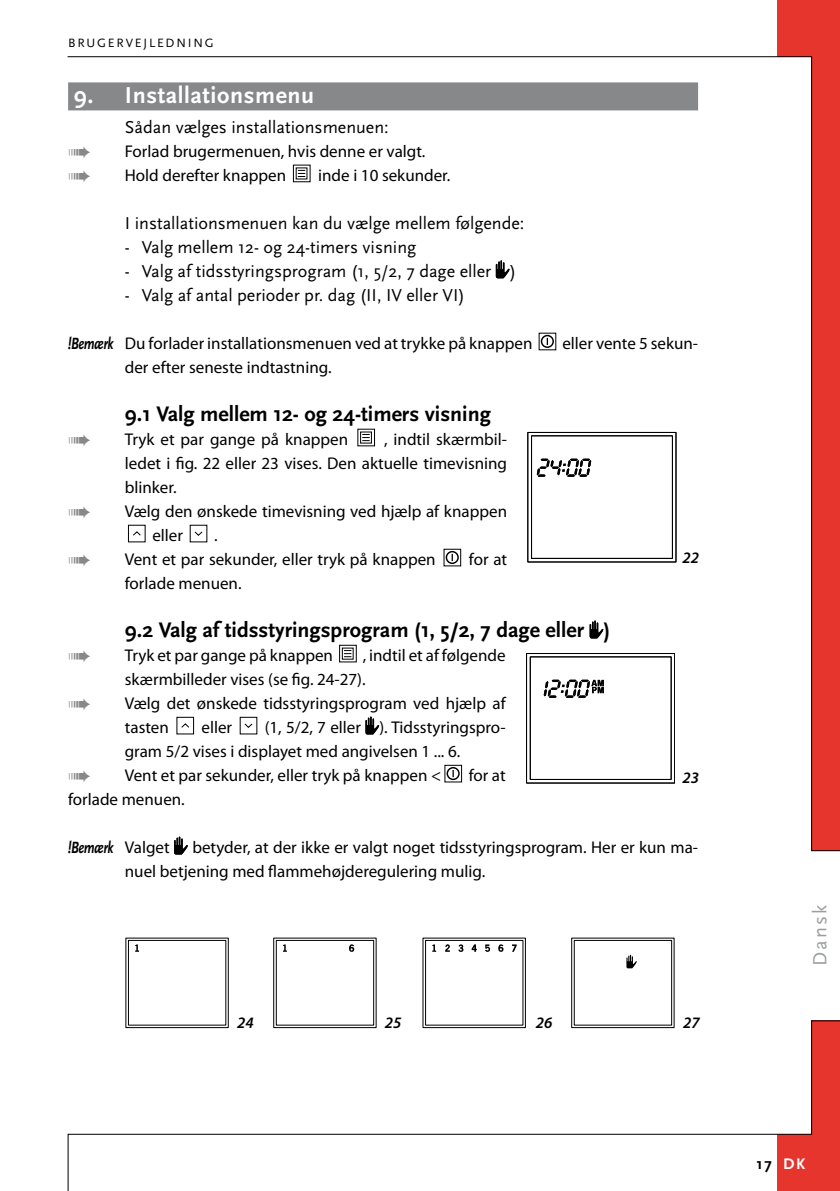
<style>
.page{position:relative;width:840px;height:1191px;background:#fff}
.page>*{position:absolute;margin:0;border:0;box-sizing:border-box;transform-origin:0 0}
.t1{font:700 24px "Scala Sans";letter-spacing:.025em;color:#fff}
.t2{font:700 22px "Scala Sans";color:#000}
.t3{font:20px "Scala Sans";letter-spacing:.105em;color:#9c9e9f}
.t4{font:18px "Scala Sans";color:#000}
.t5{font:17px/24px "Myriad Pro";color:#000}
.t6{font:italic 700 17px "Scala Sans";letter-spacing:-.03em;color:#000;scale:.77 1}
.t7{font:italic 600 16px "Myriad Pro";color:#000}
.t8{font:700 16px "Scala Sans";color:#000}
.t9{font:700 16px "Scala Sans";color:#fff}
.t10{font:12.6px "Scala Sans";letter-spacing:.145em;color:#000}
.s1{font-family:"Scala Sans";font-weight:700;font-style:italic}
.s2{font-family:"Myriad Pro";font-weight:400;font-style:normal}
</style>
<div class="page">
<svg style="left:810px;top:57px;width:29px;height:794px;background:#dd3a31"></svg>
<svg style="left:811px;top:1020px;width:28px;height:114px;background:#da322a"></svg>
<div style="left:68px;top:82px;width:629px;height:28px;background:#87888a"></div>
<div style="left:293px;top:165px;width:17px;height:17px;border:1px solid #000"></div>
<svg style="left:298px;top:170px;width:7px;height:7px"></svg>
<svg style="left:495px;top:260px;width:14px;height:18px"></svg>
<div style="left:540px;top:335px;width:13px;height:13px;border:1px solid #000;border-radius:50%"></div>
<div style="left:357px;top:429px;width:18px;height:17px;border:1px solid #000"></div>
<svg style="left:362px;top:434px;width:7px;height:7px"></svg>
<div style="left:128px;top:525px;width:17px;height:17px;border:1px solid #000"></div>
<svg style="left:133px;top:531px;width:8px;height:5px"></svg>
<svg style="left:194px;top:531px;width:9px;height:5px"></svg>
<div style="left:443px;top:549px;width:18px;height:17px;border:1px solid #000"></div>
<div style="left:445px;top:551px;width:13px;height:13px;border:1px solid #000;border-radius:50%"></div>
<svg style="left:589px;top:620px;width:14px;height:18px"></svg>
<div style="left:339px;top:645px;width:17px;height:17px;border:1px solid #000"></div>
<svg style="left:344px;top:650px;width:7px;height:7px"></svg>
<div style="left:342px;top:647px;width:11px;height:12px;border:1px solid #000"></div>
<div style="left:176px;top:717px;width:18px;height:17px;border:1px solid #000"></div>
<svg style="left:181px;top:723px;width:8px;height:5px"></svg>
<div style="left:240px;top:717px;width:17px;height:17px;border:1px solid #000"></div>
<svg style="left:244px;top:723px;width:9px;height:5px"></svg>
<svg style="left:365px;top:716px;width:14px;height:18px"></svg>
<div style="left:446px;top:767px;width:13px;height:13px;border:1px solid #000;border-radius:50%"></div>
<svg style="left:174px;top:836px;width:14px;height:18px"></svg>
<svg style="left:135px;top:944px;width:4px;height:7px"></svg>
<div style="left:128px;top:940px;width:98px;height:85px;border:1px solid #000"></div>
<svg style="left:283px;top:944px;width:4px;height:7px"></svg>
<svg style="left:349px;top:944px;width:5px;height:8px"></svg>
<div style="left:276px;top:940px;width:97px;height:85px;border:1px solid #000"></div>
<svg style="left:432px;top:944px;width:4px;height:7px"></svg>
<svg style="left:512px;top:944px;width:4px;height:7px"></svg>
<svg style="left:498px;top:944px;width:5px;height:8px"></svg>
<svg style="left:485px;top:944px;width:5px;height:8px"></svg>
<svg style="left:471px;top:944px;width:5px;height:7px"></svg>
<svg style="left:445px;top:944px;width:4px;height:7px"></svg>
<svg style="left:458px;top:944px;width:5px;height:8px"></svg>
<div style="left:425px;top:940px;width:98px;height:85px;border:1px solid #000"></div>
<div style="left:573px;top:940px;width:98px;height:85px;border:1px solid #000"></div>
<svg style="left:626px;top:954px;width:10px;height:14px"></svg>
<svg style="left:536px;top:459px;width:55px;height:18px"></svg>
<div style="left:531px;top:435px;width:141px;height:123px;border:1px solid #000"></div>
<div style="left:527px;top:432px;width:149px;height:130px;border:1px solid #000"></div>
<div style="left:529px;top:656px;width:142px;height:123px;border:1px solid #000"></div>
<div style="left:526px;top:653px;width:148px;height:130px;border:1px solid #000"></div>
<svg style="left:543px;top:679px;width:60px;height:19px"></svg>
<div style="left:777px;top:1134px;width:62px;height:57px;background:#e5352c"></div>
<div style="left:777px;top:0;width:62px;height:57px;background:#e5352c"></div>
<hr style="left:68px;top:56px;width:743px;height:1px;background:#000">
<svg style="left:68px;top:1133px;width:743px;height:58px"></svg>
<p class="t10" style="left:68px;top:36px;width:147px">BRUGERVEJLEDNING</p>
<h1 class="t1" style="left:74px;top:82px;width:242px">9. Installationsmenu</h1>
<p class="t4" style="left:125px;top:117px;width:265px">Sådan vælges installationsmenuen:</p>
<p class="t5" style="left:125px;top:139px;width:302px">Forlad brugermenuen, hvis denne er valgt.</p>
<p class="t5" style="left:125px;top:163px;width:163px">Hold derefter knappen</p>
<p class="t5" style="left:318px;top:163px;width:134px">inde i 10 sekunder.</p>
<p class="t4" style="left:125px;top:213px;width:401px">I installationsmenuen kan du vælge mellem følgende:</p>
<p class="t4" style="left:125px;top:237px;width:293px">- Valg mellem 12- og 24-timers visning</p>
<p class="t4" style="left:125px;top:261px;width:392px">- Valg af tidsstyringsprogram (1, 5/2, 7 dage eller )</p>
<p class="t4" style="left:125px;top:285px;width:341px">- Valg af antal perioder pr. dag (II, IV eller VI)</p>
<p class="t5" style="left:68px;top:331px;width:465px"><span class="s1">!Bemærk</span> Du forlader installationsmenuen ved at trykke på knappen</p>
<p class="t5" style="left:562px;top:331px;width:137px">eller vente 5 sekun-</p>
<p class="t5" style="left:125px;top:355px;width:208px">der efter seneste indtastning.</p>
<p class="t2" style="left:125px;top:402px;width:367px">9.1 Valg mellem 12- og 24-timers visning</p>
<p class="t5" style="left:125px;top:427px;width:225px">Tryk et par gange på knappen</p>
<p class="t5" style="left:125px;top:427px;width:383px;text-align:justify;text-indent:259px">, indtil skærmbil&shy;ledet i fig. 22 eller 23 vises. Den aktuelle timevisning blinker.</p>
<p class="t5" style="left:152px;top:499px;width:356px;text-indent:-27px">Vælg den ønskede timevisning ved hjælp af knappen eller</p>
<p class="t5" style="left:214px;top:523px;width:5px">.</p>
<p class="t5" style="left:125px;top:547px;width:312px">Vent et par sekunder, eller tryk på knappen</p>
<p class="t5" style="left:468px;top:547px;width:40px">for at</p>
<p class="t5" style="left:125px;top:571px;width:118px">forlade menuen.</p>
<p class="t2" style="left:125px;top:618px;width:486px">9.2 Valg af tidsstyringsprogram (1, 5/2, 7 dage eller )</p>
<p class="t5" style="left:125px;top:643px;width:209px">Tryk et par gange på knappen</p>
<p class="t7" style="left:682px;top:547px;width:18px">22</p>
<p class="t5" style="left:125px;top:643px;width:382px;text-indent:238px">, indtil et af følgende skærmbilleder vises (se fig. 24-27).</p>
<p class="t5" style="left:125px;top:691px;width:382px">Vælg det ønskede tidsstyringsprogram ved hjælp af tasten</p>
<p class="t5" style="left:125px;top:715px;width:382px;text-indent:140px">(1, 5/2, 7 eller ). Tidsstyringspro&shy;gram 5/2 vises i displayet med angivelsen 1 ... 6.</p>
<p class="t5" style="left:125px;top:763px;width:318px">Vent et par sekunder, eller tryk på knappen &lt;</p>
<p class="t5" style="left:468px;top:763px;width:38px">for at</p>
<p class="t5" style="left:68px;top:787px;width:118px">forlade menuen.</p>
<p class="t6" style="left:68px;top:838px;width:133px">!Bemærk <span class="s2">Valget</span></p>
<p class="t5" style="left:201px;top:715px;width:32px">eller</p>
<p class="t7" style="left:682px;top:768px;width:18px">23</p>
<p class="t5" style="left:125px;top:835px;width:574px;text-indent:67px">betyder, at der ikke er valgt noget tidsstyringsprogram. Her er kun ma&shy;nuel betjening med flammehøjderegulering mulig.</p>
<p class="t7" style="left:237px;top:1012px;width:18px">24</p>
<p class="t7" style="left:384px;top:1012px;width:18px">25</p>
<p class="t7" style="left:535px;top:1012px;width:18px">26</p>
<p class="t7" style="left:682px;top:1012px;width:18px">27</p>
<p class="t3" style="left:808px;top:966px;width:63px;rotate:-90deg">Dansk</p>
<p class="t8" style="left:756px;top:1154px;width:17px">17</p>
<p class="t9" style="left:782px;top:1154px;width:24px">DK</p>
</div>
